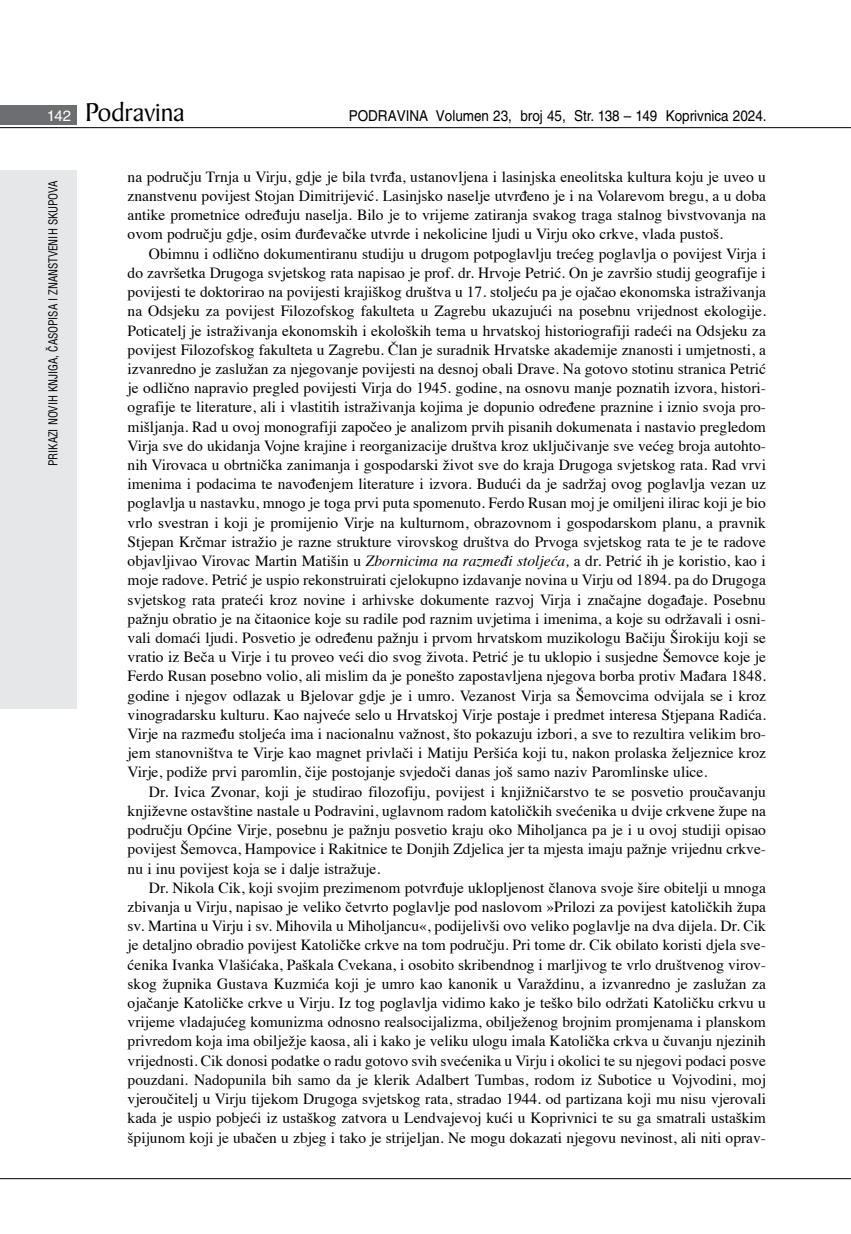
<style>
.page{position:relative;width:851px;height:1234px;background:#fff}
.page>*{position:absolute;margin:0;border:0;box-sizing:border-box;transform-origin:0 0}
.t1{font:27.6px "Baker Signet BT";color:#000}
.t2{font:15.45px/19.2px "Times";color:#000;text-align:justify}
.t3{font:15px "Helvetica LT Skin 29";color:#000;scale:.9 1}
.t4{font:condensed 12px "Helvetica LT Skin 29";letter-spacing:-.005em;color:#000;scale:.95 1}
.s1{font-family:"Helvetica LT Skin 29";font-size:15px;color:#fff}
.s2{font-style:italic}
</style>
<div class="page">
<div style="left:0;top:170px;width:77px;height:538px;background:#e6e7e8"></div>
<div style="left:0;top:105px;width:77px;height:19px;background:#6d6e71"></div>
<hr style="left:0;top:127px;width:850px;height:1px;background:#000">
<hr style="left:0;top:1177px;width:850px;height:1px;background:#000">
<h1 class="t1" style="left:47px;top:95px;width:139px"><span class="s1">142</span> Podravina</h1>
<p class="t3" style="left:348px;top:107px;width:466px">PODRAVINA Volumen 23, broj 45, Str. 138 – 149 Koprivnica 2024.</p>
<p class="t4" style="left:46px;top:466px;width:302px;rotate:-90deg">PRIKAZI NOVIH KNJIGA, ČASOPISA I ZNANSTVENIH SKUPOVA</p>
<p class="t2" style="left:128px;top:166px;width:639px">na području Trnja u Virju, gdje je bila tvrđa, ustanovljena i lasinjska eneolitska kultura koju je uveo u znanstvenu povijest Stojan Dimitrijević. Lasinjsko naselje utvrđeno je i na Volarevom bregu, a u doba antike prometnice određuju naselja. Bilo je to vrijeme zatiranja svakog traga stalnog bivstvovanja na ovom području gdje, osim đurđevačke utvrde i nekolicine ljudi u Virju oko crkve, vlada pustoš.</p>
<p class="t2" style="left:128px;top:242px;width:639px;text-indent:21px">Obimnu i odlično dokumentiranu studiju u drugom potpoglavlju trećeg poglavlja o povijest Virja i do završetka Drugoga svjetskog rata napisao je prof. dr. Hrvoje Petrić. On je završio studij geografije i povijesti te doktorirao na povijesti krajiškog društva u 17. stoljeću pa je ojačao ekonomska istraživanja na Odsjeku za povijest Filozofskog fakulteta u Zagrebu ukazujući na posebnu vrijednost ekologije.<br>Poticatelj je istraživanja ekonomskih i ekoloških tema u hrvatskoj historiografiji radeći na Odsjeku za povijest Filozofskog fakulteta u Zagrebu. Član je suradnik Hrvatske akademije znanosti i umjetnosti, a izvanredno je zaslužan za njegovanje povijesti na desnoj obali Drave. Na gotovo stotinu stranica Petrić je odlično napravio pregled povijesti Virja do 1945. godine, na osnovu manje poznatih izvora, histori&shy;ografije te literature, ali i vlastitih istraživanja kojima je dopunio određene praznine i iznio svoja pro&shy;mišljanja. Rad u ovoj monografiji započeo je analizom prvih pisanih dokumenata i nastavio pregledom Virja sve do ukidanja Vojne krajine i reorganizacije društva kroz uključivanje sve većeg broja autohto&shy;nih Virovaca u obrtnička zanimanja i gospodarski život sve do kraja Drugoga svjetskog rata. Rad vrvi imenima i podacima te navođenjem literature i izvora. Budući da je sadržaj ovog poglavlja vezan uz poglavlja u nastavku, mnogo je toga prvi puta spomenuto. Ferdo Rusan moj je omiljeni ilirac koji je bio vrlo svestran i koji je promijenio Virje na kulturnom, obrazovnom i gospodarskom planu, a pravnik Stjepan Krčmar istražio je razne strukture virovskog društva do Prvoga svjetskog rata te je te radove objavljivao Virovac Martin Matišin u <span class="s2">Zbornicima na razmeđi stoljeća,</span> a dr. Petrić ih je koristio, kao i moje radove. Petrić je uspio rekonstruirati cjelokupno izdavanje novina u Virju od 1894. pa do Drugoga svjetskog rata prateći kroz novine i arhivske dokumente razvoj Virja i značajne događaje. Posebnu pažnju obratio je na čitaonice koje su radile pod raznim uvjetima i imenima, a koje su održavali i osni&shy;vali domaći ljudi. Posvetio je određenu pažnju i prvom hrvatskom muzikologu Bačiju Širokiju koji se vratio iz Beča u Virje i tu proveo veći dio svog života. Petrić je tu uklopio i susjedne Šemovce koje je Ferdo Rusan posebno volio, ali mislim da je ponešto zapostavljena njegova borba protiv Mađara 1848. godine i njegov odlazak u Bjelovar gdje je i umro. Vezanost Virja sa Šemovcima odvijala se i kroz vinogradarsku kulturu. Kao najveće selo u Hrvatskoj Virje postaje i predmet interesa Stjepana Radića.<br>Virje na razmeđu stoljeća ima i nacionalnu važnost, što pokazuju izbori, a sve to rezultira velikim bro&shy;jem stanovništva te Virje kao magnet privlači i Matiju Peršića koji tu, nakon prolaska željeznice kroz Virje, podiže prvi paromlin, čije postojanje svjedoči danas još samo naziv Paromlinske ulice.</p>
<p class="t2" style="left:128px;top:780px;width:639px;text-indent:21px">Dr. Ivica Zvonar, koji je studirao filozofiju, povijest i knjižničarstvo te se posvetio proučavanju književne ostavštine nastale u Podravini, uglavnom radom katoličkih svećenika u dvije crkvene župe na području Općine Virje, posebnu je pažnju posvetio kraju oko Miholjanca pa je i u ovoj studiji opisao povijest Šemovca, Hampovice i Rakitnice te Donjih Zdjelica jer ta mjesta imaju pažnje vrijednu crkve&shy;nu i inu povijest koja se i dalje istražuje.</p>
<p class="t2" style="left:128px;top:876px;width:639px;text-indent:21px">Dr. Nikola Cik, koji svojim prezimenom potvrđuje uklopljenost članova svoje šire obitelji u mnoga zbivanja u Virju, napisao je veliko četvrto poglavlje pod naslovom »Prilozi za povijest katoličkih župa sv. Martina u Virju i sv. Mihovila u Miholjancu«, podijelivši ovo veliko poglavlje na dva dijela. Dr. Cik je detaljno obradio povijest Katoličke crkve na tom području. Pri tome dr. Cik obilato koristi djela sve&shy;ćenika Ivanka Vlašićaka, Paškala Cvekana, i osobito skribendnog i marljivog te vrlo društvenog virov&shy;skog župnika Gustava Kuzmića koji je umro kao kanonik u Varaždinu, a izvanredno je zaslužan za ojačanje Katoličke crkve u Virju. Iz tog poglavlja vidimo kako je teško bilo održati Katoličku crkvu u vrijeme vladajućeg komunizma odnosno realsocijalizma, obilježenog brojnim promjenama i planskom privredom koja ima obilježje kaosa, ali i kako je veliku ulogu imala Katolička crkva u čuvanju njezinih vrijednosti. Cik donosi podatke o radu gotovo svih svećenika u Virju i okolici te su njegovi podaci posve pouzdani. Nadopunila bih samo da je klerik Adalbert Tumbas, rodom iz Subotice u Vojvodini, moj vjeroučitelj u Virju tijekom Drugoga svjetskog rata, stradao 1944. od partizana koji mu nisu vjerovali kada je uspio pobjeći iz ustaškog zatvora u Lendvajevoj kući u Koprivnici te su ga smatrali ustaškim špijunom koji je ubačen u zbjeg i tako je strijeljan. Ne mogu dokazati njegovu nevinost, ali niti oprav-</p>
</div>
